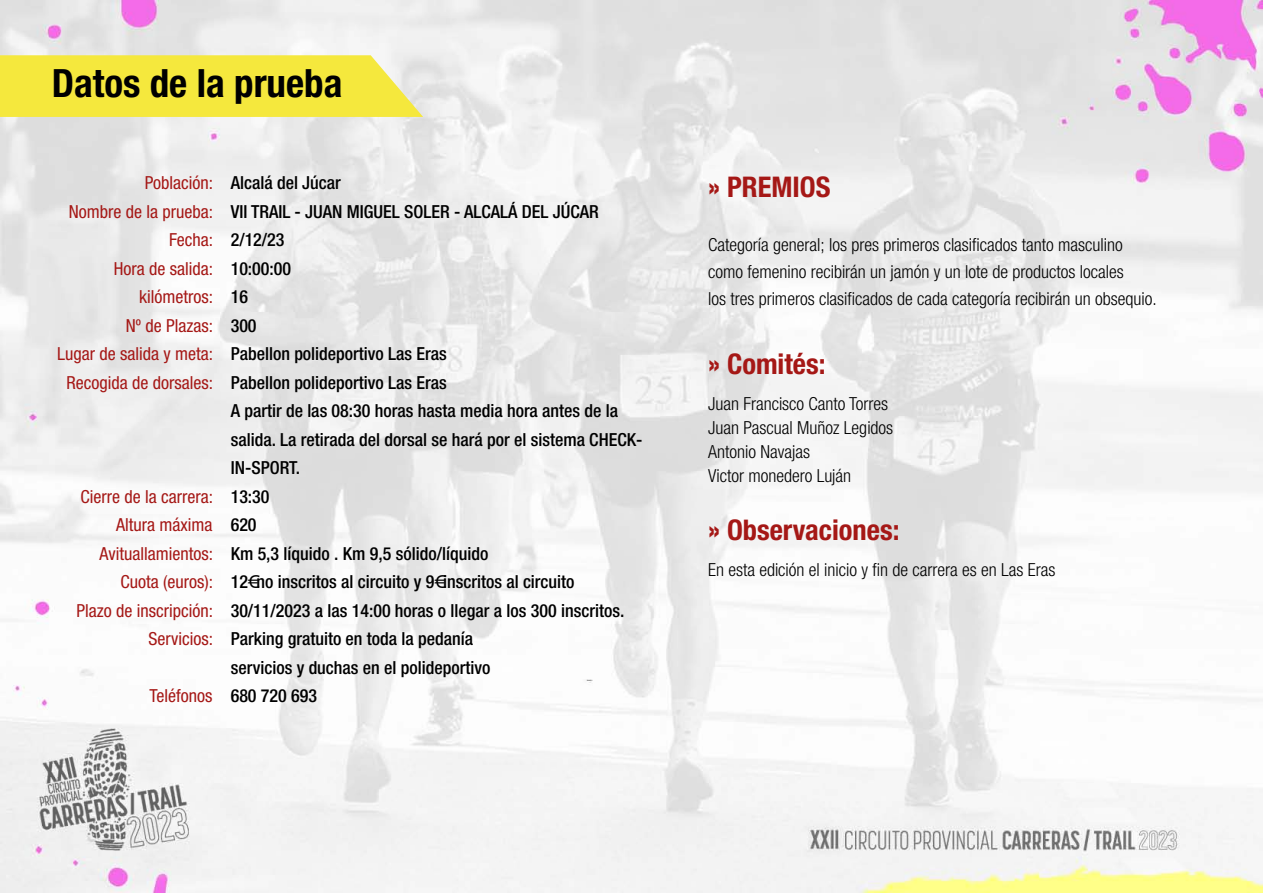
<style>
.page{position:relative;width:1263px;height:893px;background:#fff}
.page>*{position:absolute;margin:0;border:0;box-sizing:border-box;transform-origin:0 0}
.t1{font:700 condensed 39px "Helvetica Neue";color:#000}
.t2{font:700 condensed 28.5px "Helvetica Neue";color:#a51816}
.t3{font:500 condensed 18px/28.5px "Helvetica Neue";color:#000}
.t4{font:300 condensed 18px/24px "Helvetica Neue";color:#000}
.t5{font:condensed 18px/28.5px "Helvetica Neue";color:#a51816;text-align:right}
</style>
<div class="page">
<img style="left:0;top:0;width:1263px;height:893px">
<svg style="left:0;top:55px;width:423px;height:62px;background:#f4e848"></svg>
<h1 class="t1" style="left:52px;top:60px;width:292px">Datos de la prueba</h1>
<p class="t5" style="left:57px;top:168px;width:157px">Población:<br>Nombre de la prueba:<br>Fecha:<br>Hora de salida: kilómetros:<br>Nº de Plazas:<br>Lugar de salida y meta:<br>Recogida de dorsales:</p>
<p class="t5" style="left:76px;top:482px;width:138px">Cierre de la carrera:<br>Altura máxima<br>Avituallamientos:<br>Cuota (euros):<br>Plazo de inscripción:<br>Servicios:</p>
<p class="t5" style="left:149px;top:681px;width:64px">Teléfonos</p>
<p class="t3" style="left:231px;top:168px;width:413px">Alcalá del Júcar<br>VII TRAIL - JUAN MIGUEL SOLER - ALCALÁ DEL JÚCAR<br>2/12/23<br>10:00:00<br>16<br>300<br>Pabellon polideportivo Las Eras<br>Pabellon polideportivo Las Eras<br>A partir de las 08:30 horas hasta media hora antes de la salida. La retirada del dorsal se hará por el sistema CHECK-<br>IN-SPORT.<br>13:30<br>620<br>Km 5,3 líquido . Km 9,5 sólido/líquido<br>12€ no inscritos al circuito y 9€ inscritos al circuito<br>30/11/2023 a las 14:00 horas o llegar a los 300 inscritos.<br>Parking gratuito en toda la pedanía<br>servicios y duchas en el polideportivo<br>680 720 693</p>
<h2 class="t2" style="left:708px;top:170px;width:124px">» PREMIOS</h2>
<p class="t4" style="left:708px;top:231px;width:450px;line-height:27px">Categoría general; los pres primeros clasificados tanto masculino como femenino recibirán un jamón y un lote de productos locales<br>los tres primeros clasificados de cada categoría recibirán un obsequio.</p>
<h2 class="t2" style="left:708px;top:346px;width:119px">» Comités:</h2>
<p class="t4" style="left:708px;top:391px;width:187px">Juan Francisco Canto Torres<br>Juan Pascual Muñoz Legidos<br>Antonio Navajas<br>Victor monedero Luján</p>
<h2 class="t2" style="left:708px;top:512px;width:193px">» Observaciones:</h2>
<p class="t4" style="left:708px;top:557px;width:349px">En esta edición el inicio y fin de carrera es en Las Eras</p>
</div>
